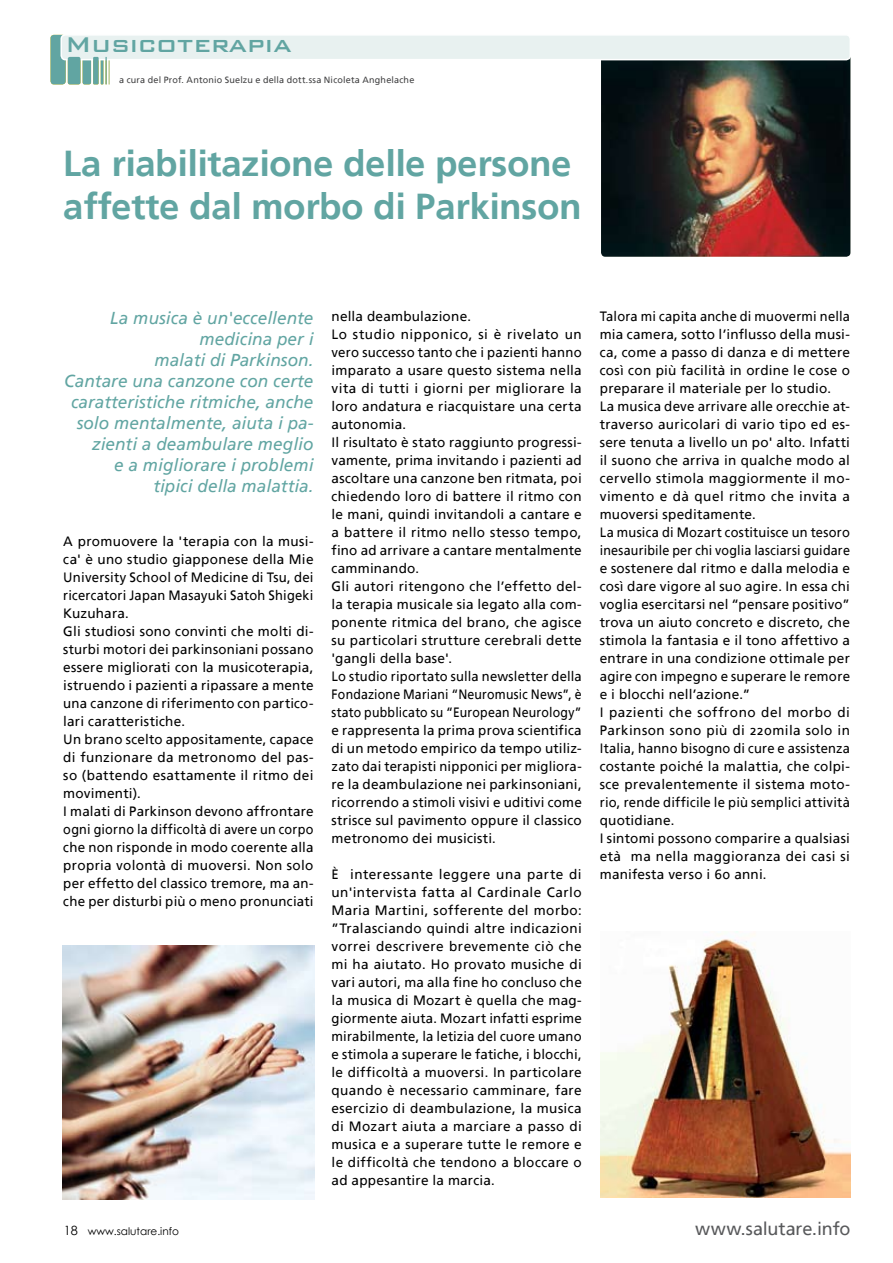
<style>
.page{position:relative;width:893px;height:1263px;background:#fff}
.page>*{position:absolute;margin:0;border:0;box-sizing:border-box;transform-origin:0 0}
.t1{font:700 36px/43.2px "Frutiger Linotype";color:#61a5a2}
.t2{font:500 28.5px "Bank Gothic BT";color:#61a5a2}
.t3{font:18px "Frutiger Linotype";letter-spacing:-.01em;color:#58595b}
.t4{font:italic 17.25px/21px "Frutiger Linotype";color:#61a5a2;text-align:right}
.t5{font:13.5px/18px "Frutiger Linotype";letter-spacing:.02em;color:#000}
.t6{font:13.5px/18px "Frutiger Linotype";letter-spacing:.02em;color:#000;scale:.95 1}
.t7{font:10.5px "Century Gothic";color:#000}
.t8{font:9px "Frutiger Linotype";letter-spacing:.02em;color:#414142}
.s1{font-size:12.75px}
</style>
<div class="page">
<img style="left:601px;top:59px;width:249px;height:198px">
<svg style="left:109px;top:60px;width:1px;height:24px"></svg>
<hr style="left:101px;top:59px;width:2px;height:25px;background:#61a5a2">
<div style="left:83px;top:59px;width:8px;height:25px;background:#61a5a2;border-radius:2px"></div>
<div style="left:50px;top:35px;width:16px;height:49px;background:#61a5a2;border-radius:3px"></div>
<div style="left:61px;top:35px;width:789px;height:25px;background:#e8f1f0;border-radius:4px"></div>
<div style="left:60px;top:34px;width:791px;height:26px;border:2px solid #fff;border-radius:4px"></div>
<div style="left:68px;top:57px;width:13px;height:27px;background:#61a5a2;border-radius:2px"></div>
<div style="left:93px;top:57px;width:6px;height:27px;background:#61a5a2"></div>
<hr style="left:105px;top:57px;width:2px;height:27px;background:#61a5a2">
<img style="left:62px;top:945px;width:252px;height:254px">
<img style="left:600px;top:932px;width:250px;height:266px">
<h2 class="t2" style="left:65px;top:29px;width:228px">Musicoterapia</h2>
<p class="t8" style="left:119px;top:74px;width:297px">a cura del Prof. Antonio Suelzu e della dott.ssa Nicoleta Anghelache</p>
<h1 class="t1" style="left:63px;top:142px;width:520px">La riabilitazione delle persone affette dal morbo di Parkinson</h1>
<p class="t4" style="left:64px;top:307px;width:251px">La musica è un'eccellente medicina per i<br>malati di Parkinson.<br>Cantare una canzone con certe caratteristiche ritmiche, anche solo mentalmente, aiuta i pa&shy;zienti a deambulare meglio<br>e a migliorare i problemi<br>tipici della malattia.</p>
<p class="t5" style="left:63px;top:532px;width:252px">A promuovere la 'terapia con la musi&shy;ca' è uno studio giapponese della Mie University School of Medicine di Tsu, dei ricercatori Japan Masayuki Satoh Shigeki Kuzuhara.<br>Gli studiosi sono convinti che molti di&shy;sturbi motori dei parkinsoniani possano essere migliorati con la musicoterapia, istruendo i pazienti a ripassare a mente una canzone di riferimento con partico&shy;lari caratteristiche.<br>Un brano scelto appositamente, capace di funzionare da metronomo del pas&shy;so (battendo esattamente il ritmo dei movimenti).<br>I malati di Parkinson devono affrontare ogni giorno la difficoltà di avere un corpo che non risponde in modo coerente alla propria volontà di muoversi. Non solo per effetto del classico tremore, ma an&shy;che per disturbi più o meno pronunciati</p>
<p class="t5" style="left:332px;top:307px;width:252px">nella deambulazione.<br>Lo studio nipponico, si è rivelato un vero successo tanto che i pazienti hanno imparato a usare questo sistema nella vita di tutti i giorni per migliorare la loro andatura e riacquistare una certa autonomia.<br>Il risultato è stato raggiunto progressi&shy;vamente, prima invitando i pazienti ad ascoltare una canzone ben ritmata, poi chiedendo loro di battere il ritmo con le mani, quindi invitandoli a cantare e a battere il ritmo nello stesso tempo, fino ad arrivare a cantare mentalmente camminando.<br>Gli autori ritengono che l’effetto del&shy;la terapia musicale sia legato alla com&shy;ponente ritmica del brano, che agisce su particolari strutture cerebrali dette 'gangli della base'.<br>Lo studio riportato sulla newsletter della Fondazione Mariani “Neuromusic News”, è stato pubblicato su “European Neurology” e rappresenta la prima prova scientifica di un metodo empirico da tempo utiliz&shy;zato dai terapisti nipponici per migliora&shy;re la deambulazione nei parkinsoniani, ricorrendo a stimoli visivi e uditivi come strisce sul pavimento oppure il classico metronomo dei musicisti.</p>
<p class="t5" style="left:332px;top:865px;width:252px;text-align:justify">È interessante leggere una parte di un'intervista fatta al Cardinale Carlo Maria Martini, sofferente del morbo: ”Tralasciando quindi altre indicazioni vorrei descrivere brevemente ciò che mi ha aiutato. Ho provato musiche di vari autori, ma alla fine ho concluso che la musica di Mozart è quella che mag&shy;giormente aiuta. Mozart infatti esprime mirabilmente, la letizia del cuore umano e stimola a superare le fatiche, i blocchi, le difficoltà a muoversi. In particolare quando è necessario camminare, fare esercizio di deambulazione, la musica di Mozart aiuta a marciare a passo di musica e a superare tutte le remore e le difficoltà che tendono a bloccare o ad appesantire la marcia.</p>
<p class="t6" style="left:600px;top:307px;width:265px">Talora mi capita anche di muovermi nella mia camera, sotto l’influsso della musi&shy;ca, come a passo di danza e di mettere così con più facilità in ordine le cose o preparare il materiale per lo studio.<br>La musica deve arrivare alle orecchie at&shy;traverso auricolari di vario tipo ed es&shy;sere tenuta a livello un po' alto. Infatti il suono che arriva in qualche modo al cervello stimola maggiormente il mo&shy;vimento e dà quel ritmo che invita a muoversi speditamente.<br>La musica di Mozart costituisce un tesoro inesauribile per chi voglia lasciarsi guidare e sostenere dal ritmo e dalla melodia e così dare vigore al suo agire. In essa chi voglia esercitarsi nel “pensare positivo” trova un aiuto concreto e discreto, che stimola la fantasia e il tono affettivo a entrare in una condizione ottimale per agire con impegno e superare le remore e i blocchi nell’azione.”<br>I pazienti che soffrono del morbo di Parkinson sono più di 220mila solo in Italia, hanno bisogno di cure e assistenza costante poiché la malattia, che colpi&shy;sce prevalentemente il sistema moto&shy;rio, rende difficile le più semplici attività quotidiane.<br>I sintomi possono comparire a qualsiasi età ma nella maggioranza dei casi si manifesta verso i 60 anni.</p>
<p class="t7" style="left:64px;top:1224px;width:117px"><span class="s1">18</span> www.salutare.info</p>
<h3 class="t3" style="left:695px;top:1218px;width:157px">www.salutare.info</h3>
</div>
